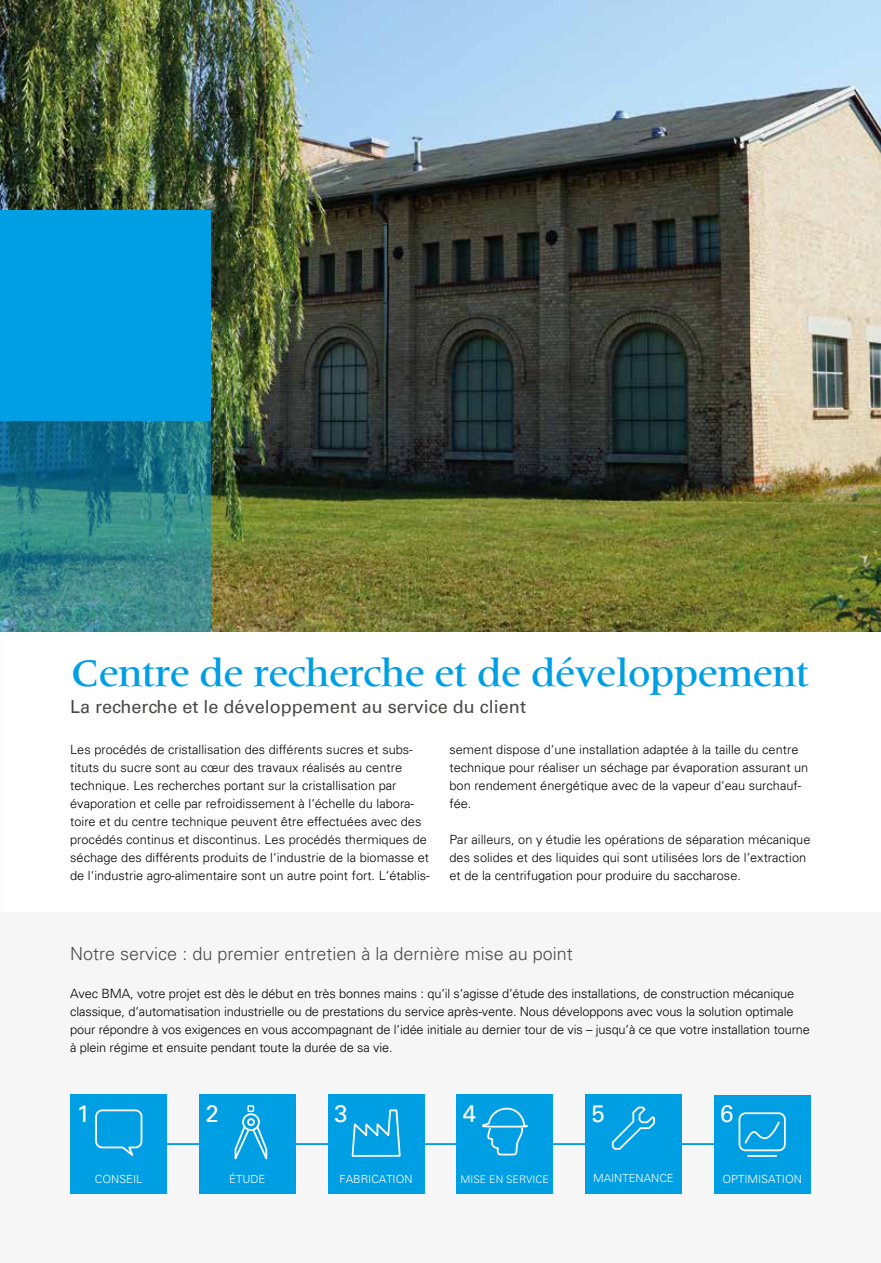
<style>
.page{position:relative;width:881px;height:1263px;background:#fff}
.page>*{position:absolute;margin:0;border:0;box-sizing:border-box;transform-origin:0 0}
.t1{font:500 40.5px "Meridien Com";letter-spacing:-.02em;color:#009ee3}
.t2{font:24px "Univers LT Pro 55 Roman";color:#fff}
.t3{font:300 18px "Univers LT Pro 45";color:#494948}
.t4{font:18px "Univers LT Pro 55 Roman";color:#494948}
.t5{font:300 12.75px/18px "Univers LT Pro 45";color:#000}
.t6{font:300 11.25px "Univers LT Pro 45";color:#fff}
.t7{font:300 10.5px "Univers LT Pro 45";color:#fff}
</style>
<div class="page">
<div style="left:0;top:912px;width:880px;height:351px;background:#f6f6f6"></div>
<img style="left:0;top:0;width:880px;height:631px">
<svg style="left:0;top:421px;width:210px;height:210px;background:#2e8188"></svg>
<div style="left:0;top:210px;width:210px;height:211px;background:#009ee3"></div>
<hr style="left:163px;top:1143px;width:550px;height:2px;background:#009ee3">
<div style="left:70px;top:1094px;width:97px;height:99px;background:#009ee3"></div>
<svg style="left:95px;top:1109px;width:48px;height:47px"></svg>
<div style="left:199px;top:1094px;width:97px;height:99px;background:#009ee3"></div>
<div style="left:247px;top:1105px;width:7px;height:7px;border:1px solid #fff"></div>
<svg style="left:234px;top:1112px;width:34px;height:48px"></svg>
<div style="left:327px;top:1094px;width:97px;height:99px;background:#009ee3"></div>
<svg style="left:351px;top:1109px;width:50px;height:48px"></svg>
<div style="left:456px;top:1094px;width:97px;height:99px;background:#009ee3"></div>
<svg style="left:482px;top:1107px;width:46px;height:49px"></svg>
<div style="left:585px;top:1094px;width:96px;height:99px;background:#009ee3"></div>
<svg style="left:611px;top:1106px;width:44px;height:44px"></svg>
<div style="left:713px;top:1095px;width:97px;height:98px;background:#009ee3"></div>
<svg style="left:738px;top:1112px;width:48px;height:45px"></svg>
<h1 class="t1" style="left:70px;top:648px;width:740px">Centre de recherche et de développement</h1>
<h3 class="t4" style="left:70px;top:694px;width:457px">La recherche et le développement au service du client</h3>
<p class="t5" style="left:70px;top:740px;width:361px">Les procédés de cristallisation des différents sucres et subs&shy;tituts du sucre sont au cœur des travaux réalisés au centre technique. Les recherches portant sur la cristallisation par évaporation et celle par refroidissement à l‘échelle du labora&shy;toire et du centre technique peuvent être effectuées avec des procédés continus et discontinus. Les procédés thermiques de séchage des différents produits de l‘industrie de la biomasse et de l‘industrie agro-alimentaire sont un autre point fort. L‘établis-</p>
<p class="t5" style="left:449px;top:740px;width:360px">sement dispose d‘une installation adaptée à la taille du centre technique pour réaliser un séchage par évaporation assurant un bon rendement énergétique avec de la vapeur d‘eau surchauf&shy;fée.</p>
<p class="t5" style="left:449px;top:830px;width:362px">Par ailleurs, on y étudie les opérations de séparation mécanique des solides et des liquides qui sont utilisées lors de l‘extraction et de la centrifugation pour produire du saccharose.</p>
<h3 class="t3" style="left:70px;top:942px;width:504px">Notre service : du premier entretien à la dernière mise au point</h3>
<p class="t5" style="left:70px;top:984px;width:740px">Avec BMA, votre projet est dès le début en très bonnes mains : qu‘il s‘agisse d‘étude des installations, de construction mécanique classique, d‘automatisation industrielle ou de prestations du service après-vente. Nous développons avec vous la solution optimale pour répondre à vos exigences en vous accompagnant de l‘idée initiale au dernier tour de vis – jusqu‘à ce que votre installation tourne à plein régime et ensuite pendant toute la durée de sa vie.</p>
<h2 class="t2" style="left:77px;top:1096px;width:15px">1</h2>
<h2 class="t2" style="left:205px;top:1096px;width:15px">2</h2>
<h2 class="t2" style="left:334px;top:1096px;width:15px">3</h2>
<h2 class="t2" style="left:462px;top:1096px;width:15px">4</h2>
<h2 class="t2" style="left:591px;top:1096px;width:15px">5</h2>
<h2 class="t2" style="left:720px;top:1097px;width:15px">6</h2>
<p class="t6" style="left:229px;top:1172px;width:38px">ÉTUDE</p>
<p class="t6" style="left:89px;top:1172px;width:62px">BERATUNG</p>
<p class="t6" style="left:221px;top:1172px;width:55px">PLANUNG</p>
<p class="t6" style="left:344px;top:1171px;width:64px">FERTIGUNG</p>
<p class="t7" style="left:458px;top:1172px;width:93px">INBETRIEBNAHME</p>
<p class="t6" style="left:604px;top:1171px;width:58px">WARTUNG</p>
<p class="t6" style="left:761px;top:1171px;width:40px">ERUNG</p>
<p class="t6" style="left:592px;top:1171px;width:82px">MAINTENANCE</p>
<p class="t6" style="left:339px;top:1171px;width:75px">FABRICATION</p>
<p class="t6" style="left:722px;top:1171px;width:81px">OPTIMISATION</p>
<p class="t7" style="left:460px;top:1172px;width:90px">MISE EN SERVICE</p>
<p class="t6" style="left:95px;top:1172px;width:49px">CONSEIL</p>
</div>
